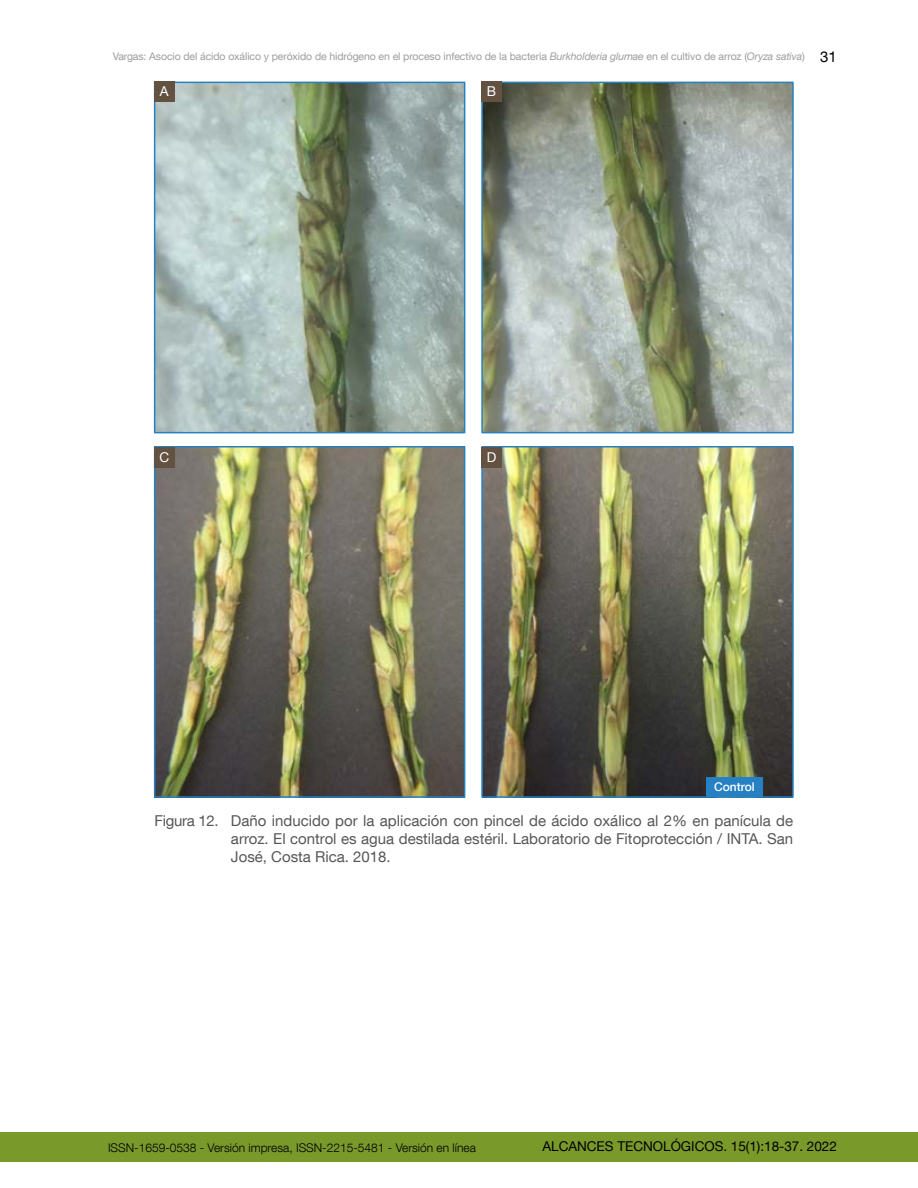
<style>
.page{position:relative;width:918px;height:1188px;background:#fff}
.page>*{position:absolute;margin:0;border:0;box-sizing:border-box;transform-origin:0 0}
.FIGURA{font:15px/18px "Helvetica Neue LT Com";color:#575756;text-align:justify}
.t1{font:13.5px "Helvetica Neue LT Com";color:#000}
.FIGURA-2{font:13.5px "Helvetica Neue LT Com";color:#fff}
.t2{font:300 12px "Helvetica Neue LT Com";color:#000}
._0_CUERPO_SIN{font:500 12px "Helvetica Neue LT Com";color:#fff}
.t3{font:10.5px "Helvetica Neue LT Com";letter-spacing:-.01em;color:#9d9d9c}
.s1{font-style:italic}
.s2{font-size:15px;color:#000}
</style>
<div class="page">
<div style="left:0;top:1132px;width:918px;height:30px;background:#79992b"></div>
<img style="left:484px;top:85px;width:307px;height:345px">
<div style="left:481px;top:82px;width:313px;height:351px;border:2px solid #2581c4"></div>
<img style="left:484px;top:449px;width:307px;height:346px">
<div style="left:481px;top:446px;width:313px;height:352px;border:2px solid #2581c4"></div>
<img style="left:157px;top:85px;width:305px;height:345px">
<div style="left:154px;top:82px;width:311px;height:351px;border:2px solid #2581c4"></div>
<img style="left:157px;top:449px;width:305px;height:346px">
<div style="left:154px;top:446px;width:311px;height:352px;border:2px solid #2581c4"></div>
<div style="left:154px;top:81px;width:20px;height:21px;background:#635242"></div>
<div style="left:154px;top:447px;width:20px;height:21px;background:#635242"></div>
<div style="left:481px;top:81px;width:21px;height:21px;background:#635242"></div>
<div style="left:481px;top:447px;width:21px;height:21px;background:#635242"></div>
<div style="left:706px;top:777px;width:57px;height:19px;background:#2581c4"></div>
<p class="t3" style="left:113px;top:50px;width:726px">Vargas: Asocio del ácido oxálico y peróxido de hidrógeno en el proceso infectivo de la bacteria <span class="s1">Burkholderia glumae</span> en el cultivo de arroz (<span class="s1">Oryza sativa</span>) <span class="s2">31</span></p>
<p class="FIGURA-2" style="left:160px;top:83px;width:10px">A</p>
<p class="FIGURA-2" style="left:159px;top:449px;width:11px">C</p>
<p class="FIGURA-2" style="left:487px;top:83px;width:11px">B</p>
<p class="FIGURA-2" style="left:487px;top:449px;width:11px">D</p>
<p class="_0_CUERPO_SIN" style="left:714px;top:779px;width:42px">Control</p>
<p class="FIGURA" style="left:231px;top:811px;width:564px;text-indent:-76px">Figura 12. Daño inducido por la aplicación con pincel de ácido oxálico al 2% en panícula de arroz. El control es agua destilada estéril. Laboratorio de Fitoprotección / INTA. San José, Costa Rica. 2018.</p>
<p class="t2" style="left:108px;top:1140px;width:369px">ISSN-1659-0538 - Versión impresa, ISSN-2215-5481 - Versión en línea</p>
<p class="t1" style="left:542px;top:1138px;width:296px">ALCANCES TECNOLÓGICOS. 15(1):18-37. 2022</p>
</div>
